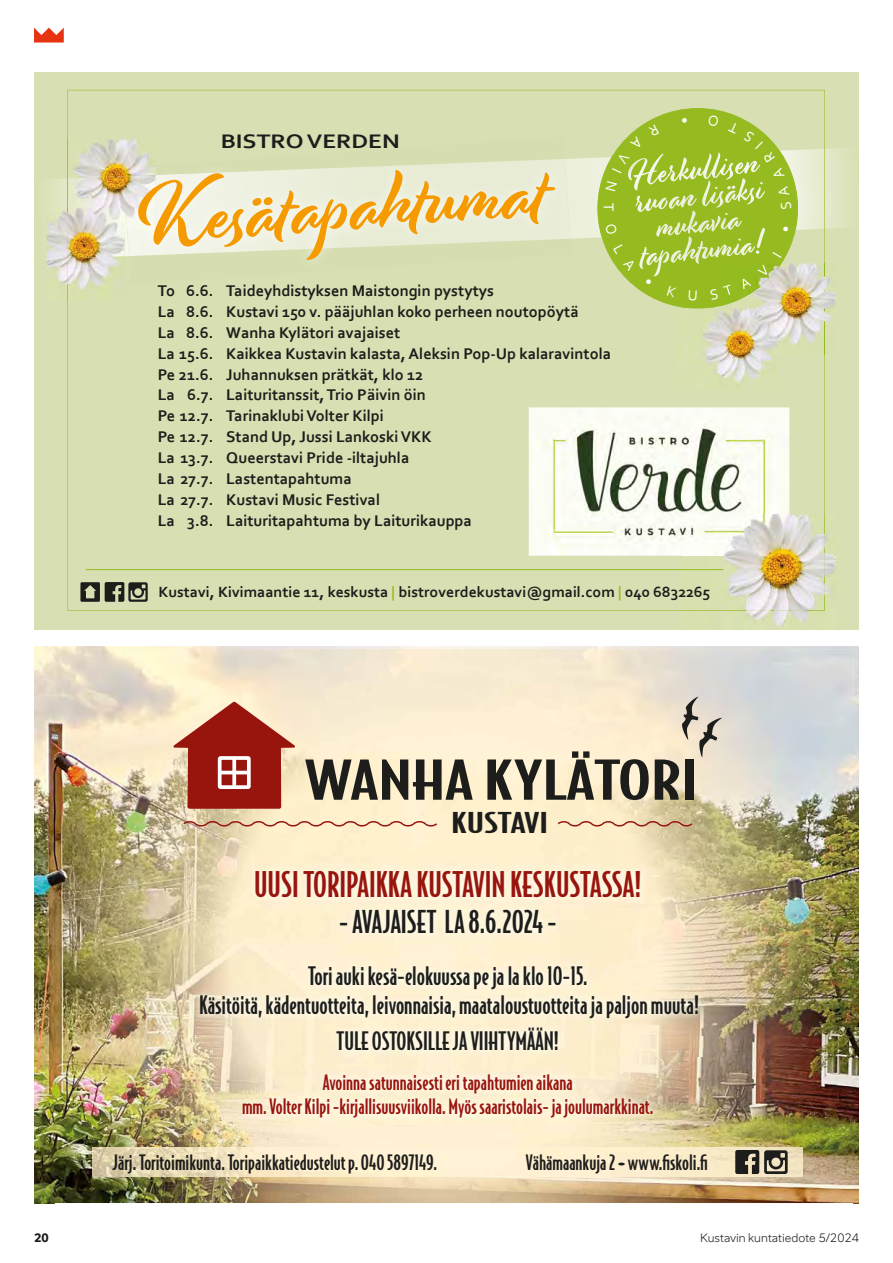
<style>
.page{position:relative;width:893px;height:1263px;background:#fff}
.page>*{position:absolute;margin:0;border:0;box-sizing:border-box;transform-origin:0 0}
.t1{font:77.25px "Modish";color:#f59a00;scale:1.1 1}
.t2{font:500 52.05px "Bodega Sans";color:#1d1d1b;scale:1.55 1}
.t3{font:500 33.6px "Bodega Sans";color:#98150e}
.t4{font:33.3px/26.8px "Modish";color:#fff;text-align:center}
.t5{font:500 30px "Bodega Sans";color:#1d1d1b}
.t6{font:500 27.3px "Bodega Sans";letter-spacing:-.01em;color:#1d1d1b;scale:1.59 1}
.t7{font:500 24.15px/29.1px "Bodega Sans";color:#1d1d1b;text-align:center}
.t8{font:700 20.55px "Corbel";color:#1d1d1b;scale:1.18 1}
.t9{font:500 20.1px/24.2px "Bodega Sans";color:#98150e;text-align:center}
.t10{font:500 20.1px "Bodega Sans";color:#1d1d1b}
.t11{font:700 16.2px/20.9px "Corbel";color:#1d1d1b}
.t12{font:700 15.45px "Corbel";color:#1d1d1b}
.t13{font:15px "Corbel";color:#fff}
.t14{font:100 12px "Sarvatrik Latin VF";color:#1d1d1b}
.s1{color:#95bb20}
</style>
<div class="page">
<svg style="left:34px;top:28px;width:30px;height:15px"></svg>
<div style="left:34px;top:72px;width:825px;height:557px;background:#d8dfb2"></div>
<svg style="left:46px;top:148px;width:800px;height:112px"></svg>
<svg style="left:67px;top:90px;width:758px;height:521px"></svg>
<svg style="left:172px;top:89px;width:124px;height:522px"></svg>
<img style="left:529px;top:407px;width:260px;height:149px">
<img style="left:676px;top:309px;width:101px;height:81px">
<img style="left:777px;top:263px;width:59px;height:91px">
<img style="left:824px;top:263px;width:1px;height:91px">
<img style="left:723px;top:309px;width:54px;height:45px">
<img style="left:47px;top:259px;width:77px;height:42px">
<img style="left:47px;top:208px;width:77px;height:51px">
<img style="left:67px;top:139px;width:1px;height:162px">
<svg style="left:80px;top:582px;width:68px;height:20px"></svg>
<img style="left:746px;top:534px;width:90px;height:93px">
<img style="left:682px;top:515px;width:143px;height:96px">
<img style="left:682px;top:515px;width:107px;height:41px">
<hr style="left:86px;top:569px;width:637px;height:1px;background:#95bb20">
<img style="left:68px;top:139px;width:61px;height:37px">
<img style="left:68px;top:176px;width:55px;height:32px">
<img style="left:68px;top:208px;width:55px;height:23px">
<svg style="left:67px;top:208px;width:1px;height:23px"></svg>
<img style="left:129px;top:137px;width:442px;height:148px">
<img style="left:127px;top:159px;width:443px;height:97px">
<img style="left:123px;top:165px;width:33px;height:66px">
<img style="left:34px;top:646px;width:825px;height:50px">
<img style="left:34px;top:696px;width:21px;height:507px">
<img style="left:854px;top:696px;width:5px;height:507px">
<img style="left:55px;top:650px;width:266px;height:251px">
<img style="left:321px;top:650px;width:266px;height:214px">
<img style="left:587px;top:650px;width:267px;height:251px">
<img style="left:55px;top:901px;width:159px;height:302px">
<img style="left:694px;top:901px;width:160px;height:302px">
<img style="left:214px;top:1057px;width:480px;height:146px">
<svg style="left:172px;top:646px;width:124px;height:164px;background:#ce927e"></svg>
<div style="left:218px;top:756px;width:33px;height:33px;border:4px solid #fff"></div>
<hr style="left:220px;top:771px;width:28px;height:3px;background:#fff">
<svg style="left:232px;top:757px;width:4px;height:31px"></svg>
<svg style="left:182px;top:819px;width:257px;height:10px;background:#e5c4a6"></svg>
<svg style="left:556px;top:819px;width:138px;height:10px"></svg>
<svg style="left:682px;top:697px;width:40px;height:60px;background:#c4bbae"></svg>
<img style="left:193px;top:864px;width:512px;height:193px">
<img style="left:93px;top:1147px;width:709px;height:30px">
<svg style="left:735px;top:1150px;width:53px;height:24px"></svg>
<img style="left:236px;top:1067px;width:424px;height:57px">
<svg style="left:597px;top:108px;width:201px;height:201px"></svg>
<p class="t8" style="left:221px;top:128px;width:153px">BISTRO VERDEN</p>
<h1 class="t1" style="left:135px;top:170px;width:375px;rotate:-4deg">Kesätapah mat</h1>
<p class="t13" style="left:618px;top:203px;width:10px;rotate:90deg">T</p>
<p class="t11" style="left:158px;top:280px;width:455px">To 6.6. Taideyhdistyksen Maistongin pystytys<br>La 8.6. Kustavi 150 v. pääjuhlan koko perheen noutopöytä<br>La 8.6. Wanha Kylätori avajaiset<br>La 15.6. Kaikkea Kustavin kalasta, Aleksin Pop-Up kalaravintola Pe 21.6. Juhannuksen prätkät, klo 12<br>La 6.7. Laituritanssit, Trio Päivin öin<br>Pe 12.7. Tarinaklubi Volter Kilpi<br>Pe 12.7. Stand Up, Jussi Lankoski VKK<br>La 13.7. Queerstavi Pride -iltajuhla<br>La 27.7. Lastentapahtuma<br>La 27.7. Kustavi Music Festival<br>La 3.8. Laituritapahtuma by Laiturikauppa</p>
<h3 class="t4" style="left:626px;top:160px;width:135px;rotate:-6deg">Herkullisen ruoan lisäksi mukavia tapah mia!</h3>
<p class="t12" style="left:158px;top:582px;width:553px">Kustavi, Kivimaantie 11, keskusta <span class="s1">|</span> bistroverdekustavi@gmail.com <span class="s1">|</span> 040 6832265</p>
<h2 class="t2" style="left:305px;top:749px;width:254px">WANHA KYLÄTORI</h2>
<h3 class="t6" style="left:451px;top:806px;width:62px">KUSTAVI</h3>
<h3 class="t3" style="left:254px;top:864px;width:389px">UUSI TORIPAIKKA KUSTAVIN KESKUSTASSA!</h3>
<h3 class="t5" style="left:339px;top:904px;width:220px">- AVAJAISET LA 8.6.2024 -</h3>
<h3 class="t7" style="left:199px;top:960px;width:501px">Tori auki kesä-elokuussa pe ja la klo 10-15.<br>Käsitöitä, kädentuotteita, leivonnaisia, maataloustuotteita ja paljon muuta!</h3>
<h3 class="t7" style="left:337px;top:1025px;width:224px">TULE OSTOKSILLE JA VIIHTYMÄÄN!</h3>
<p class="t9" style="left:242px;top:1070px;width:413px">Avoinna satunnaisesti eri tapahtumien aikana<br>mm. Volter Kilpi -kirjallisuusviikolla. Myös saaristolais- ja joulumarkkinat.</p>
<p class="t10" style="left:113px;top:1151px;width:326px">Järj. Toritoimikunta. Toripaikkatiedustelut p. 040 5897149.</p>
<p class="t10" style="left:526px;top:1151px;width:184px">Vähämaankuja 2 • www.fiskoli.fi</p>
<p class="t14" style="left:34px;top:1227px;width:17px">20</p>
<p class="t14" style="left:700px;top:1227px;width:160px">Kustavin kuntatiedote 5/2024</p>
</div>
